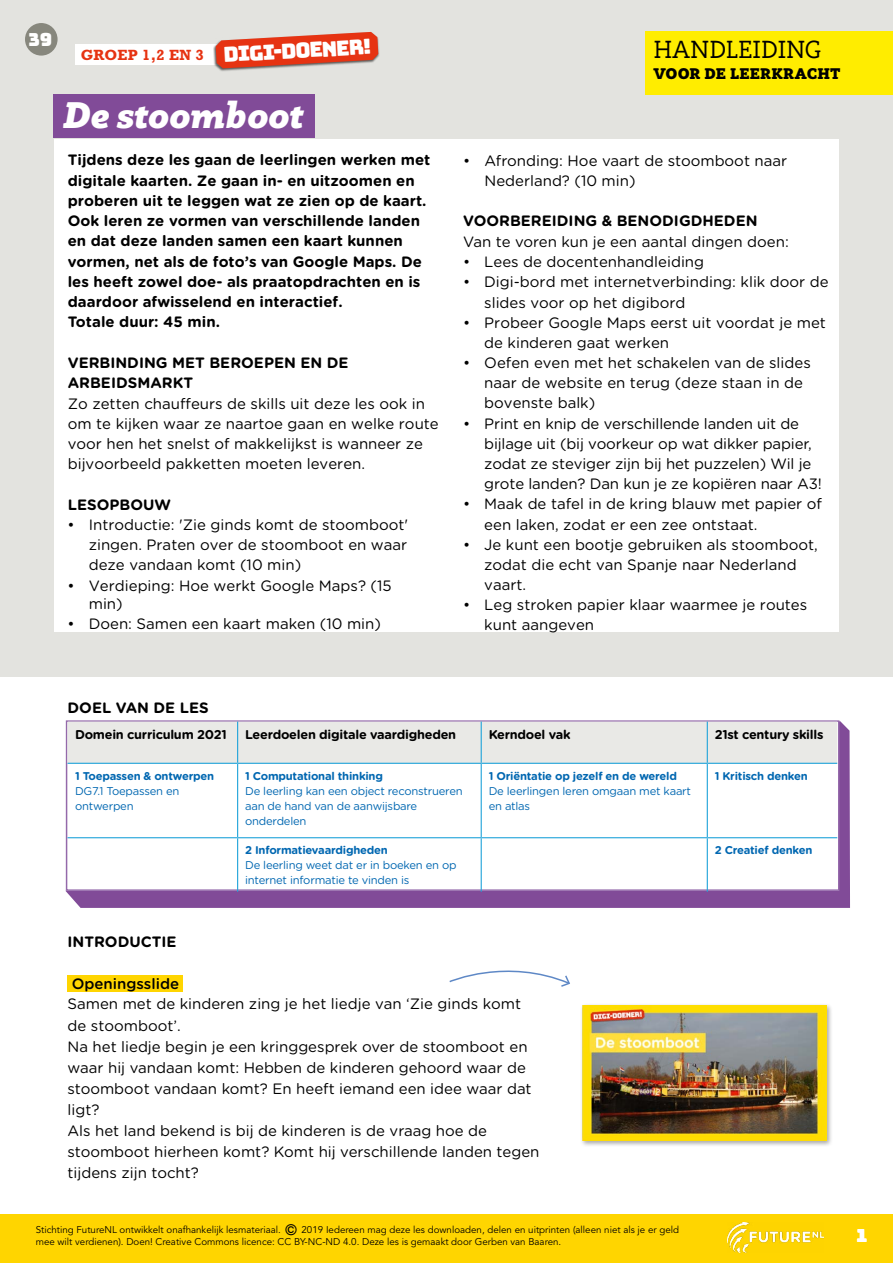
<style>
.page{position:relative;width:893px;height:1263px;background:#fff}
.page>*{position:absolute;margin:0;border:0;box-sizing:border-box;transform-origin:0 0}
.t1{font:italic 900 36px "Rogliano";letter-spacing:.01em;color:#fff}
.t2{font:24px "Rogliano";letter-spacing:.01em;color:#000}
.t3{font:20.85px "Bungee";color:#fff}
.t4{font:18px "Bungee";color:#fff}
.t5{font:18px "Bungee";color:#000}
.t6{font:15px/20.2px "Gotham Rounded";color:#000}
.t7{font:700 15px/20.2px "Gotham Rounded";color:#000}
.t8{font:900 15px "Rogliano";letter-spacing:.01em;color:#000}
.t9{font:500 15px "Gotham Rounded";color:#000}
.t10{font:700 15px "Rockwell Std";letter-spacing:.02em;color:#e63312}
.t11{font:700 12.75px "Gotham Rounded";letter-spacing:-.02em;color:#000}
.t12{font:11.25px/15px "Gotham Rounded";letter-spacing:-.02em;color:#0067b1}
.t13{font:700 11.25px "Gotham Rounded";letter-spacing:-.02em;color:#0067b1}
.t14{font:9.75px/11.7px "Avenir LT Std";color:#000}
.s1{font-weight:500;font-size:15px}
</style>
<div class="page">
<div style="left:0;top:1214px;width:893px;height:49px;background:#ffd500"></div>
<img style="left:727px;top:1222px;width:97px;height:31px">
<div style="left:0;top:0;width:893px;height:676px;background:#e3e3df"></div>
<div style="left:54px;top:139px;width:785px;height:492px;background:#fff"></div>
<div style="left:645px;top:31px;width:248px;height:41px;background:#ffed00"></div>
<div style="left:645px;top:60px;width:248px;height:35px;background:#ffed00"></div>
<div style="left:75px;top:44px;width:164px;height:21px;background:#fff"></div>
<div style="left:213px;top:32px;width:166px;height:40px;background:#000;opacity:.6"></div>
<svg style="left:216px;top:32px;width:162px;height:36px"></svg>
<div style="left:53px;top:95px;width:262px;height:43px;background:#814b98"></div>
<svg style="left:65px;top:721px;width:785px;height:187px;fill:#814b98"></svg>
<div style="left:67px;top:721px;width:772px;height:169px;background:#fff"></div>
<div style="left:66px;top:720px;width:773px;height:171px;border:2px solid #9469aa"></div>
<div style="left:25px;top:23px;width:33px;height:33px;background:#87877d;border-radius:50%"></div>
<div style="left:68px;top:975px;width:115px;height:17px;background:#ffd500"></div>
<div style="left:68px;top:722px;width:769px;height:41px;background:#e9e9e6"></div>
<hr style="left:237px;top:722px;width:1px;height:41px;background:#21a4da">
<hr style="left:481px;top:722px;width:1px;height:41px;background:#21a4da">
<hr style="left:707px;top:722px;width:1px;height:41px;background:#21a4da">
<hr style="left:68px;top:763px;width:170px;height:1px;background:#21a4da">
<hr style="left:238px;top:763px;width:243px;height:1px;background:#21a4da">
<hr style="left:237px;top:764px;width:1px;height:73px;background:#21a4da">
<hr style="left:481px;top:763px;width:226px;height:1px;background:#21a4da">
<hr style="left:481px;top:764px;width:1px;height:73px;background:#21a4da">
<hr style="left:707px;top:763px;width:130px;height:1px;background:#21a4da">
<hr style="left:707px;top:764px;width:1px;height:73px;background:#21a4da">
<hr style="left:68px;top:837px;width:170px;height:1px;background:#21a4da">
<hr style="left:238px;top:837px;width:243px;height:1px;background:#21a4da">
<hr style="left:237px;top:838px;width:1px;height:54px;background:#21a4da">
<hr style="left:481px;top:837px;width:226px;height:1px;background:#21a4da">
<hr style="left:481px;top:838px;width:1px;height:54px;background:#21a4da">
<hr style="left:707px;top:837px;width:130px;height:1px;background:#21a4da">
<hr style="left:707px;top:838px;width:1px;height:54px;background:#21a4da">
<div style="left:579px;top:1003px;width:253px;height:144px;background:#000;opacity:.35"></div>
<img style="left:583px;top:1006px;width:243px;height:135px">
<svg style="left:449px;top:970px;width:121px;height:17px"></svg>
<p class="t4" style="left:28px;top:29px;width:25px">39</p>
<p class="t10" style="left:81px;top:46px;width:125px">GROEP 1,2 EN 3</p>
<h3 class="t3" style="left:223px;top:42px;width:150px;rotate:-3deg">digi-doener!</h3>
<h1 class="t1" style="left:62px;top:92px;width:244px">De stoomboot</h1>
<p class="t7" style="left:68px;top:149px;width:364px">Tijdens deze les gaan de leerlingen werken met digitale kaarten. Ze gaan in- en uitzoomen en proberen uit te leggen wat ze zien op de kaart.<br>Ook leren ze vormen van verschillende landen en dat deze landen samen een kaart kunnen vormen, net als de foto’s van Google Maps. De les heeft zowel doe- als praatopdrachten en is daardoor afwisselend en interactief.<br>Totale duur: 45 min.</p>
<p class="t7" style="left:68px;top:352px;width:282px">VERBINDING MET BEROEPEN EN DE<br>ARBEIDSMARKT</p>
<p class="t6" style="left:68px;top:392px;width:373px">Zo zetten chauffeurs de skills uit deze les ook in om te kijken waar ze naartoe gaan en welke route voor hen het snelst of makkelijkst is wanneer ze bijvoorbeeld pakketten moeten leveren.</p>
<p class="t7" style="left:68px;top:493px;width:105px">LESOPBOUW</p>
<p class="t6" style="left:89px;top:514px;width:321px;text-align:justify;text-indent:-21px">• Introductie: 'Zie ginds komt de stoomboot' zingen. Praten over de stoomboot en waar deze vandaan komt (10 min)</p>
<p class="t6" style="left:89px;top:576px;width:304px;line-height:18px;text-indent:-21px">• Verdieping: Hoe werkt Google Maps? (15 min)</p>
<p class="t6" style="left:68px;top:613px;width:315px">• Doen: Samen een kaart maken (10 min)</p>
<h2 class="t2" style="left:654px;top:34px;width:169px">HANDLEIDING</h2>
<p class="t8" style="left:654px;top:64px;width:188px">VOOR DE LEERKRACHT</p>
<p class="t6" style="left:484px;top:149px;width:304px;text-indent:-21px">• Afronding: Hoe vaart de stoomboot naar<br>Nederland? (10 min)</p>
<p class="t7" style="left:463px;top:210px;width:296px">VOORBEREIDING &amp; BENODIGDHEDEN</p>
<p class="t6" style="left:463px;top:230px;width:327px">Van te voren kun je een aantal dingen doen:</p>
<p class="t6" style="left:463px;top:251px;width:243px">• Lees de docentenhandleiding</p>
<p class="t6" style="left:484px;top:271px;width:346px;text-indent:-21px">• Digi-bord met internetverbinding: klik door de slides voor op het digibord</p>
<p class="t6" style="left:484px;top:311px;width:343px;text-indent:-21px">• Probeer Google Maps eerst uit voordat je met de kinderen gaat werken</p>
<p class="t6" style="left:484px;top:352px;width:328px;text-indent:-21px">• Oefen even met het schakelen van de slides naar de website en terug (deze staan in de bovenste balk)</p>
<p class="t6" style="left:484px;top:412px;width:339px;text-indent:-21px">• Print en knip de verschillende landen uit de bijlage uit (bij voorkeur op wat dikker papier, zodat ze steviger zijn bij het puzzelen) Wil je grote landen? Dan kun je ze kopiëren naar A3!</p>
<p class="t6" style="left:484px;top:493px;width:339px;text-indent:-21px">• Maak de tafel in de kring blauw met papier of een laken, zodat er een zee ontstaat.</p>
<p class="t6" style="left:484px;top:533px;width:335px;text-indent:-21px">• Je kunt een bootje gebruiken als stoomboot, zodat die echt van Spanje naar Nederland vaart.</p>
<p class="t6" style="left:484px;top:594px;width:325px;text-indent:-21px">• Leg stroken papier klaar waarmee je routes kunt aangeven</p>
<p class="t7" style="left:68px;top:696px;width:143px">DOEL VAN DE LES</p>
<p class="t11" style="left:75px;top:725px;width:153px">Domein curriculum 2021</p>
<p class="t11" style="left:245px;top:725px;width:213px">Leerdoelen digitale vaardigheden</p>
<p class="t11" style="left:489px;top:725px;width:83px">Kerndoel vak</p>
<p class="t11" style="left:715px;top:725px;width:110px">21st century skills</p>
<p class="t13" style="left:75px;top:767px;width:141px">1 Toepassen &amp; ontwerpen</p>
<p class="t12" style="left:75px;top:783px;width:106px">DG7.1 Toepassen en ontwerpen</p>
<p class="t13" style="left:489px;top:767px;width:190px">1 Oriëntatie op jezelf en de wereld</p>
<p class="t12" style="left:489px;top:783px;width:204px">De leerlingen leren omgaan met kaart en atlas</p>
<p class="t13" style="left:715px;top:767px;width:95px">1 Kritisch denken</p>
<p class="t13" style="left:245px;top:767px;width:139px">1 Computational thinking</p>
<p class="t12" style="left:245px;top:783px;width:219px">De leerling kan een object reconstrueren aan de hand van de aanwijsbare onderdelen</p>
<p class="t13" style="left:245px;top:842px;width:144px">2 Informatievaardigheden</p>
<p class="t12" style="left:245px;top:857px;width:213px">De leerling weet dat er in boeken en op internet informatie te vinden is</p>
<p class="t7" style="left:68px;top:930px;width:111px">INTRODUCTIE</p>
<p class="t9" style="left:72px;top:972px;width:109px">Openingsslide</p>
<p class="t6" style="left:68px;top:993px;width:473px;line-height:21px">Samen met de kinderen zing je het liedje van ‘Zie ginds komt de stoomboot’.<br>Na het liedje begin je een kringgesprek over de stoomboot en waar hij vandaan komt: Hebben de kinderen gehoord waar de stoomboot vandaan komt? En heeft iemand een idee waar dat ligt?<br>Als het land bekend is bij de kinderen is de vraag hoe de stoomboot hierheen komt? Komt hij verschillende landen tegen tijdens zijn tocht?</p>
<p class="t5" style="left:358px;top:1215px;width:13px">2</p>
<p class="t14" style="left:36px;top:1224px;width:645px">Stichting FutureNL ontwikkelt onafhankelijk lesmateriaal. <span class="s1">©</span> 2019 Iedereen mag deze les downloaden, delen en uitprinten (alleen niet als je er geld mee wilt verdienen). Doen! Creative Commons licence: CC BY-NC-ND 4.0. Deze les is gemaakt door Gerben van Baaren.</p>
<p class="t13" style="left:715px;top:842px;width:99px">2 Creatief denken</p>
<p class="t4" style="left:857px;top:1225px;width:12px">1</p>
</div>
